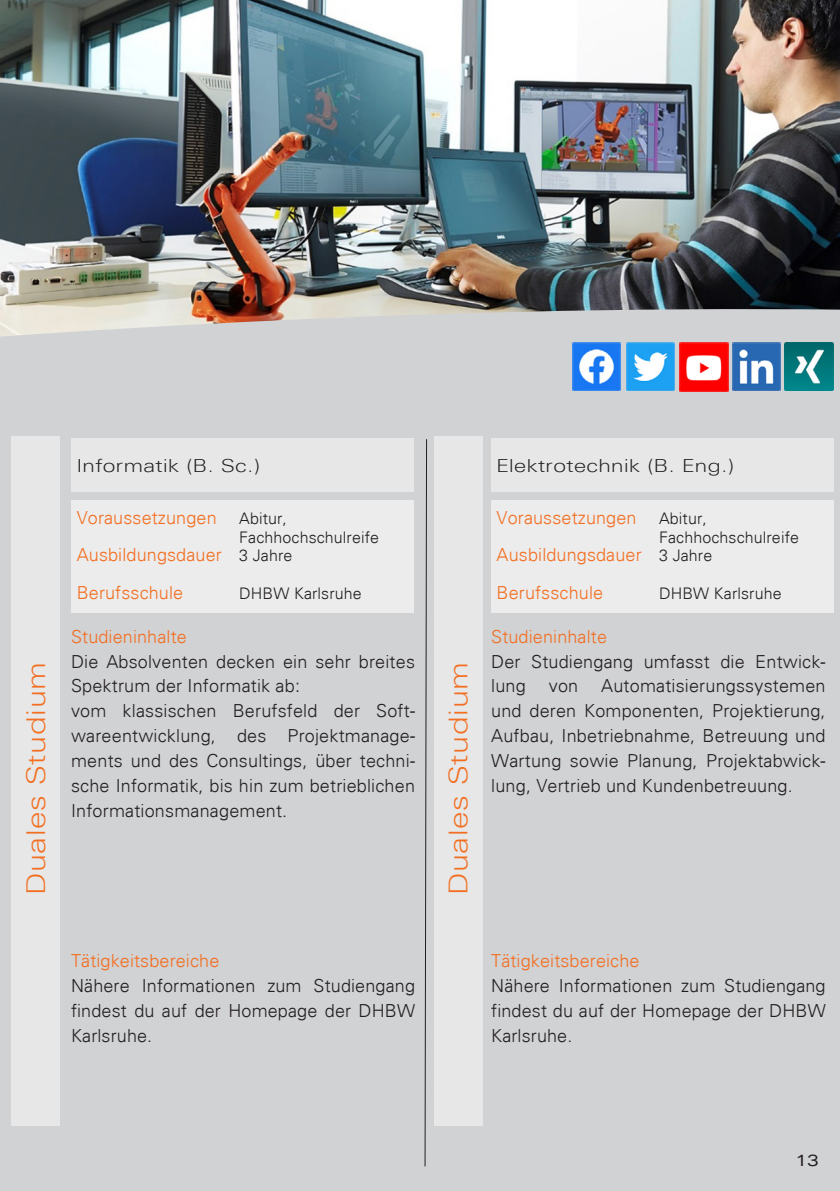
<style>
.page{position:relative;width:840px;height:1191px;background:#fff}
.page>*{position:absolute;margin:0;border:0;box-sizing:border-box;transform-origin:0 0}
.t1{font:300 26px "Linotype Univers 340 Ex";letter-spacing:.025em;color:#f36e21}
.Absatzformat_1{font:300 18px/25px "Univers";letter-spacing:.01em;color:#231f20;text-align:justify}
.t2{font:300 18px "Univers";letter-spacing:.005em;color:#f36e21}
.t3{font:300 18px "Linotype Univers 340 Ex";letter-spacing:.025em;color:#231f20}
.t4{font:300 16px "Univers";letter-spacing:.005em;color:#231f20}
.t5{font:expanded 16px "Univers";color:#231f20}
.s1{font-size:16px;color:#231f20}
</style>
<div class="page">
<div style="left:0;top:1142px;width:839px;height:49px;background:#d1d2d4"></div>
<img style="left:0;top:0;width:839px;height:299px">
<svg style="left:0;top:299px;width:839px;height:97px;fill:#d1d2d4"></svg>
<div style="left:0;top:396px;width:839px;height:746px;background:#d1d2d4"></div>
<div style="left:12px;top:437px;width:48px;height:689px;background:#e6e7e6"></div>
<div style="left:71px;top:438px;width:342px;height:54px;background:#e6e7e6"></div>
<div style="left:434px;top:437px;width:48px;height:689px;background:#e6e7e6"></div>
<div style="left:490px;top:438px;width:342px;height:54px;background:#e6e7e6"></div>
<svg style="left:424px;top:439px;width:3px;height:727px"></svg>
<div style="left:71px;top:499px;width:342px;height:113px;background:#ececec"></div>
<div style="left:490px;top:499px;width:342px;height:113px;background:#ececec"></div>
<img style="left:679px;top:343px;width:48px;height:48px">
<img style="left:731px;top:343px;width:49px;height:48px">
<img style="left:572px;top:342px;width:48px;height:48px">
<img style="left:625px;top:342px;width:49px;height:48px">
<img style="left:784px;top:343px;width:48px;height:48px">
<p class="t1" style="left:21px;top:895px;width:235px;rotate:-90deg">Duales Studium</p>
<p class="t3" style="left:77px;top:455px;width:185px">Informatik (B. Sc.)</p>
<p class="t2" style="left:77px;top:507px;width:141px">Voraussetzungen</p>
<p class="t4" style="left:239px;top:509px;width:49px">Abitur,</p>
<p class="t4" style="left:239px;top:527px;width:141px">Fachhochschulreife</p>
<p class="t2" style="left:77px;top:544px;width:217px">Ausbildungsdauer <span class="s1">3 Jahre</span></p>
<p class="t2" style="left:77px;top:581px;width:108px">Berufsschule</p>
<p class="t4" style="left:239px;top:583px;width:124px">DHBW Karlsruhe</p>
<p class="t2" style="left:71px;top:625px;width:117px">Studieninhalte</p>
<p class="Absatzformat_1" style="left:71px;top:648px;width:345px">Die Absolventen decken ein sehr breites<br>Spektrum der Informatik ab:</p>
<p class="Absatzformat_1" style="left:71px;top:698px;width:345px">vom klassischen Berufsfeld der Soft&shy;wareentwicklung, des Projektmanage&shy;ments und des Consultings, über techni&shy;sche Informatik, bis hin zum betrieblichen Informationsmanagement.</p>
<p class="t2" style="left:71px;top:949px;width:150px">Tätigkeitsbereiche</p>
<p class="Absatzformat_1" style="left:71px;top:973px;width:345px">Nähere Informationen zum Studiengang findest du auf der Homepage der DHBW Karlsruhe.</p>
<p class="t1" style="left:443px;top:895px;width:235px;rotate:-90deg">Duales Studium</p>
<p class="t3" style="left:496px;top:455px;width:239px">Elektrotechnik (B. Eng.)</p>
<p class="t2" style="left:496px;top:507px;width:141px">Voraussetzungen</p>
<p class="t4" style="left:658px;top:509px;width:49px">Abitur,</p>
<p class="t4" style="left:658px;top:527px;width:141px">Fachhochschulreife</p>
<p class="t2" style="left:496px;top:544px;width:217px">Ausbildungsdauer <span class="s1">3 Jahre</span></p>
<p class="t2" style="left:496px;top:581px;width:108px">Berufsschule</p>
<p class="t4" style="left:658px;top:583px;width:124px">DHBW Karlsruhe</p>
<p class="t2" style="left:491px;top:625px;width:117px">Studieninhalte</p>
<p class="Absatzformat_1" style="left:491px;top:648px;width:336px">Der Studiengang umfasst die Entwick&shy;lung</p>
<p class="Absatzformat_1" style="left:491px;top:673px;width:336px;text-indent:110px">Automatisierungssystemen und deren Komponenten, Projektierung, Aufbau, Inbetriebnahme, Betreuung und Wartung sowie Planung, Projektabwick&shy;lung, Vertrieb und Kundenbetreuung.</p>
<p class="Absatzformat_1" style="left:548px;top:673px;width:31px">von</p>
<p class="t2" style="left:491px;top:949px;width:150px">Tätigkeitsbereiche</p>
<p class="Absatzformat_1" style="left:491px;top:973px;width:336px">Nähere Informationen zum Studiengang findest du auf der Homepage der DHBW Karlsruhe.</p>
<p class="t5" style="left:795px;top:1150px;width:25px">13</p>
</div>
